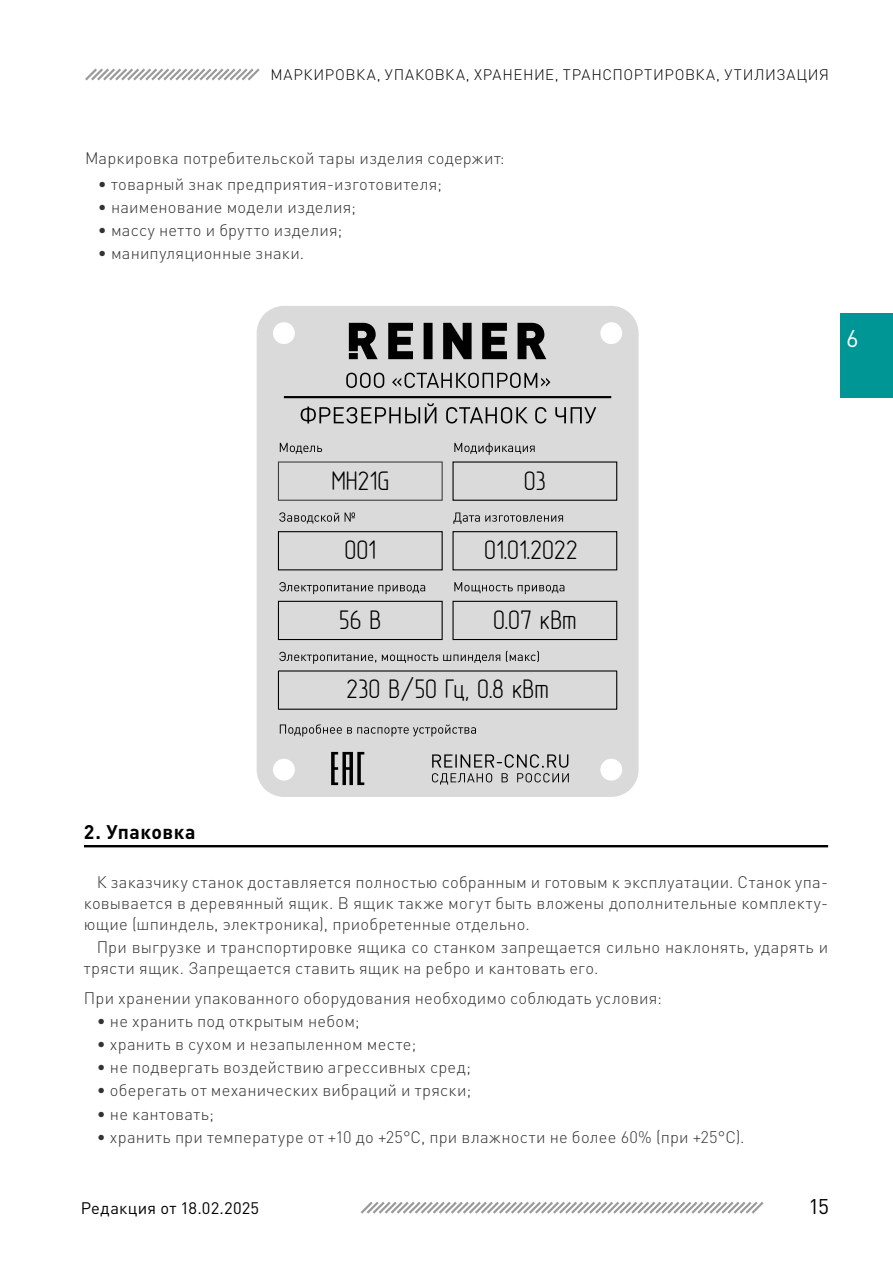
<style>
.page{position:relative;width:893px;height:1263px;background:#fff}
.page>*{position:absolute;margin:0;border:0;box-sizing:border-box;transform-origin:0 0}
.t1{font:27px "GOST Type A";color:#000}
.t2{font:24px "DIN Pro";color:#fff}
.t3{font:21px "DIN Pro";color:#000}
.head{font:700 19.5px "DIN Pro";letter-spacing:.03em;color:#000}
.t4{font:300 16.5px/21px "DIN Pro";letter-spacing:.015em;color:#333332;text-align:justify}
.t5{font:16.5px "DIN Pro";letter-spacing:.015em;color:#000}
.t6{font:300 15px "DIN Pro";letter-spacing:.045em;color:#000}
</style>
<div class="page">
<svg style="left:360px;top:1202px;width:404px;height:12px"></svg>
<div style="left:840px;top:314px;width:53px;height:84px;background:#009696"></div>
<hr style="left:84px;top:845px;width:744px;height:2px;background:#000">
<div style="left:257px;top:306px;width:382px;height:491px;background:#dadada"></div>
<hr style="left:284px;top:396px;width:327px;height:2px;background:#000">
<div style="left:278px;top:462px;width:164px;height:38px;background:#dadada"></div>
<div style="left:278px;top:461px;width:165px;height:40px;border:1px solid #3c3c3b"></div>
<div style="left:278px;top:532px;width:164px;height:38px;background:#dadada"></div>
<div style="left:278px;top:531px;width:165px;height:39px;border:1px solid #000"></div>
<div style="left:278px;top:601px;width:164px;height:38px;background:#dadada"></div>
<div style="left:278px;top:601px;width:165px;height:39px;border:1px solid #000"></div>
<div style="left:453px;top:462px;width:164px;height:38px;background:#dadada"></div>
<div style="left:452px;top:461px;width:165px;height:40px;border:1px solid #000"></div>
<div style="left:453px;top:532px;width:164px;height:38px;background:#dadada"></div>
<div style="left:452px;top:531px;width:165px;height:39px;border:1px solid #000"></div>
<div style="left:453px;top:601px;width:164px;height:38px;background:#dadada"></div>
<div style="left:452px;top:601px;width:165px;height:39px;border:1px solid #000"></div>
<div style="left:278px;top:671px;width:339px;height:38px;background:#dadada"></div>
<div style="left:278px;top:670px;width:339px;height:40px;border:1px solid #000"></div>
<svg style="left:346px;top:373px;width:204px;height:15px;background:#a1a1a1"></svg>
<svg style="left:301px;top:403px;width:295px;height:20px;background:#acacac"></svg>
<svg style="left:279px;top:582px;width:146px;height:12px;background:#b1b1b1"></svg>
<svg style="left:279px;top:512px;width:76px;height:11px"></svg>
<svg style="left:280px;top:443px;width:42px;height:11px"></svg>
<svg style="left:454px;top:582px;width:110px;height:12px"></svg>
<svg style="left:453px;top:512px;width:110px;height:12px"></svg>
<svg style="left:454px;top:443px;width:81px;height:12px"></svg>
<svg style="left:280px;top:724px;width:196px;height:12px;background:#b2b2b2"></svg>
<svg style="left:279px;top:651px;width:260px;height:13px;background:#b6b6b6"></svg>
<svg style="left:432px;top:754px;width:137px;height:30px;background:#afafaf"></svg>
<svg style="left:349px;top:323px;width:197px;height:36px;background:#5f5f5f"></svg>
<svg style="left:331px;top:752px;width:33px;height:33px"></svg>
<svg style="left:85px;top:68px;width:175px;height:13px"></svg>
<p class="t6" style="left:270px;top:64px;width:560px">Маркировка, упаковка, хранение, трансп ортировка, утилизация</p>
<p class="t4" style="left:85px;top:146px;width:421px">Маркировка потребительской тары изделия содержит:</p>
<p class="t4" style="left:98px;top:172px;width:346px">• товарный знак предприятия-изготовителя;</p>
<p class="t4" style="left:98px;top:195px;width:260px">• наименование модели изделия;</p>
<p class="t4" style="left:98px;top:218px;width:246px">• массу нетто и брутто изделия;</p>
<p class="t4" style="left:98px;top:241px;width:208px">• манипуляционные знаки.</p>
<h2 class="t2" style="left:846px;top:322px;width:14px">6</h2>
<p class="t1" style="left:331px;top:468px;width:59px">MH21G</p>
<p class="t1" style="left:524px;top:467px;width:24px">03</p>
<p class="t1" style="left:344px;top:537px;width:33px">001</p>
<p class="t1" style="left:484px;top:537px;width:95px">01.01.2022</p>
<p class="t1" style="left:339px;top:606px;width:44px">56 Â</p>
<p class="t1" style="left:493px;top:606px;width:85px">0.07 êÂò</p>
<p class="head" style="left:84px;top:815px;width:113px">2. Упаковка</p>
<p class="t1" style="left:346px;top:676px;width:204px">230 Â/50 Ãö, 0.8 êÂò</p>
<p class="t4" style="left:84px;top:870px;width:746px;text-indent:13px">К заказчику станок доставляется полностью собранным и готовым к эксплуатации. Станок упа&shy;ковывается в деревянный ящик. В ящик также могут быть вложены дополнительные комплекту&shy;ющие (шпиндель, электроника), приобретенные отдельно.</p>
<p class="t4" style="left:84px;top:935px;width:746px;text-indent:13px">При выгрузке и транспортировке ящика со станком запрещается сильно наклонять, ударять и трясти ящик. Запрещается ставить ящик на ребро и кантовать его.</p>
<p class="t4" style="left:84px;top:986px;width:579px">При хранении упакованного оборудования необходимо соблюдать условия:</p>
<p class="t4" style="left:97px;top:1009px;width:264px">• не хранить под открытым небом;</p>
<p class="t4" style="left:97px;top:1032px;width:321px">• хранить в сухом и незапыленном месте;</p>
<p class="t4" style="left:97px;top:1055px;width:376px">• не подвергать воздействию агрессивных сред;</p>
<p class="t4" style="left:97px;top:1078px;width:376px">• оберегать от механических вибраций и тряски;</p>
<p class="t4" style="left:97px;top:1102px;width:119px">• не кантовать;</p>
<p class="t4" style="left:97px;top:1125px;width:649px">• хранить при температуре от +10 до +25°С, при влажности не более 60% (при +25°С).</p>
<p class="t5" style="left:81px;top:1195px;width:180px">Редакция от 18.02.2025</p>
<p class="t3" style="left:808px;top:1192px;width:22px">15</p>
</div>
